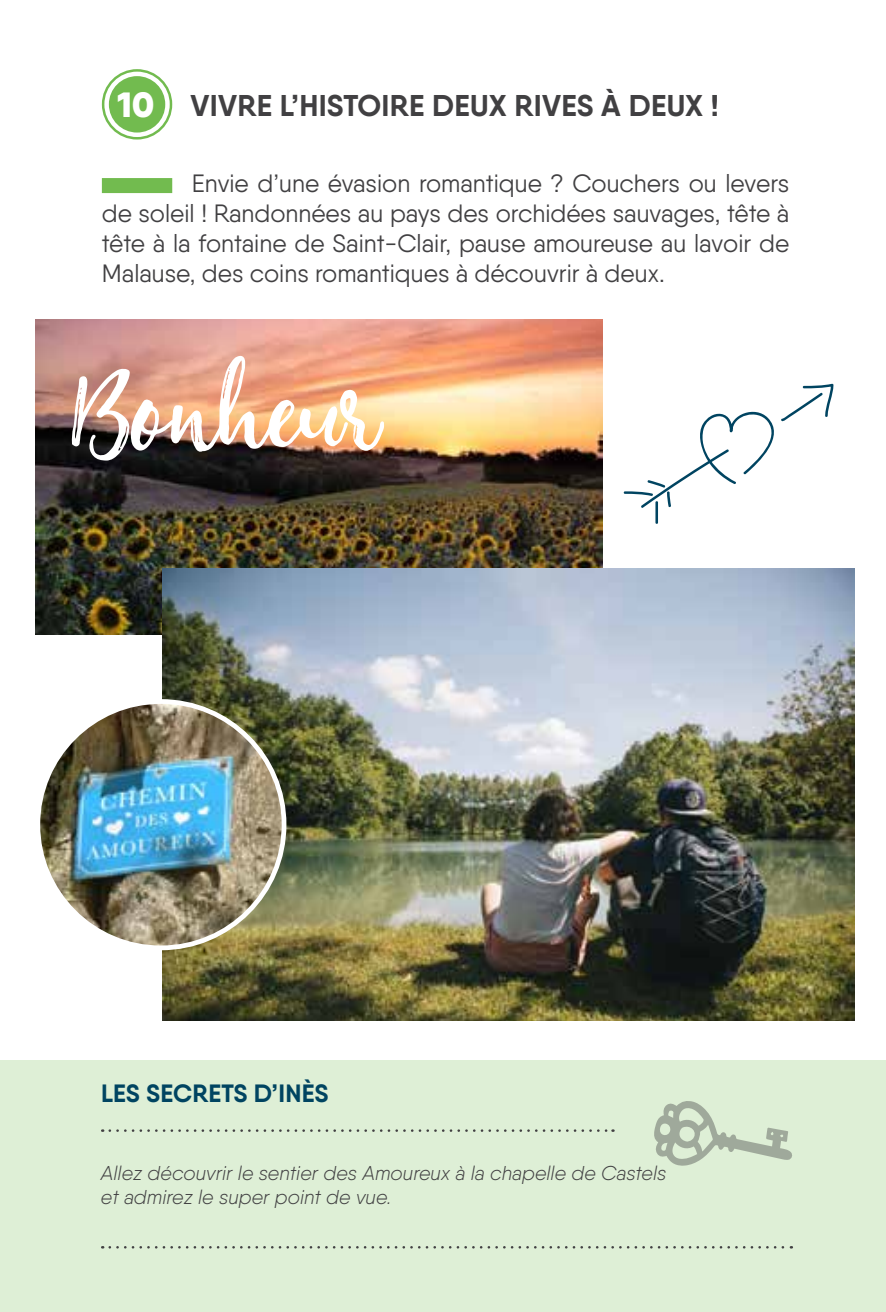
<style>
.page{position:relative;width:886px;height:1312px;background:#fff}
.page>*{position:absolute;margin:0;border:0;box-sizing:border-box;transform-origin:0 0}
.t1{font:112.5px "Yorkshire Brush Script";color:#fff}
.t2{font:700 30px "Qanelas";letter-spacing:.01em;color:#414042}
.t3{font:25px/30px "Qanelas";color:#414042;text-align:justify}
.t4{font:700 25px "Qanelas";letter-spacing:.01em;color:#004461}
.t5{font:italic 300 20px/24px "Qanelas";color:#414042}
.s1{font-weight:900;font-size:35px;color:#fff}
</style>
<div class="page">
<div style="left:0;top:1059px;width:886px;height:252px;background:#deefd6"></div>
<div style="left:109px;top:76px;width:56px;height:56px;background:#72bb4f;border-radius:50%"></div>
<div style="left:102px;top:69px;width:70px;height:70px;border:2px solid #72bb4f;border-radius:50%"></div>
<svg style="left:110px;top:1129px;width:503px;height:2px"></svg>
<svg style="left:110px;top:1246px;width:682px;height:2px"></svg>
<svg style="left:654px;top:1101px;width:138px;height:64px"></svg>
<img style="left:35px;top:319px;width:568px;height:315px">
<img style="left:163px;top:568px;width:692px;height:452px">
<svg style="left:623px;top:383px;width:210px;height:141px"></svg>
<div style="left:102px;top:178px;width:70px;height:15px;background:#72bb4f"></div>
<img style="left:38px;top:701px;width:246px;height:246px;border-radius:123px">
<p class="t2" style="left:118px;top:87px;width:603px"><span class="s1">10</span> VIVRE L’HISTOIRE DEUX RIVES À DEUX !</p>
<p class="t3" style="left:102px;top:168px;width:689px;text-indent:90px">Envie d’une évasion romantique ? Couchers ou levers de soleil ! Randonnées au pays des orchidées sauvages, tête à tête à la fontaine de Saint-Clair, pause amoureuse au lavoir de Malause, des coins romantiques à découvrir à deux.</p>
<h1 class="t1" style="left:69px;top:338px;width:311px">Bonheur</h1>
<p class="t4" style="left:101px;top:1077px;width:229px">LES SECRETS D’INÈS</p>
<p class="t5" style="left:101px;top:1160px;width:567px">Allez découvrir le sentier des Amoureux à la chapelle de Castels et admirez le super point de vue.</p>
</div>
